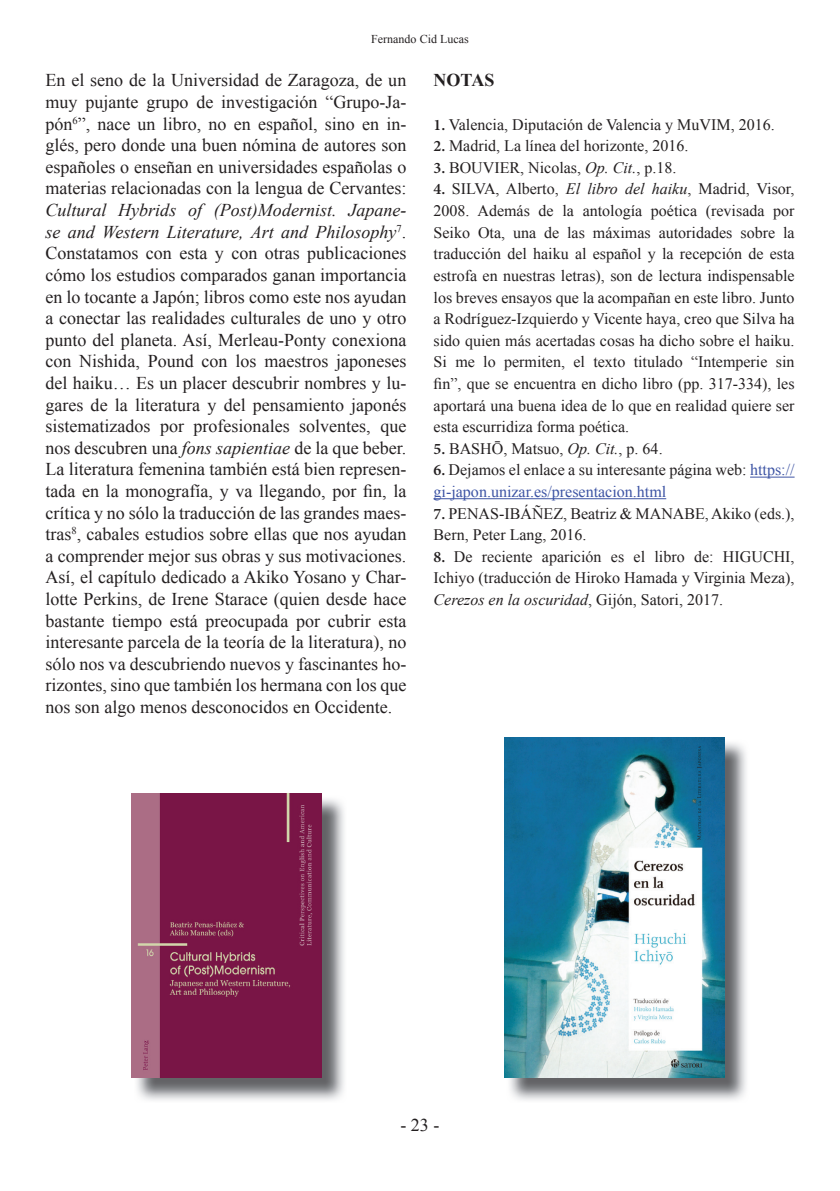
<style>
.page{position:relative;width:840px;height:1191px;background:#fff}
.page>*{position:absolute;margin:0;border:0;box-sizing:border-box;transform-origin:0 0}
.t1{font:18px/21.6px "Times New Roman";color:#231f20;text-align:justify}
.t2{font:700 18px "Times New Roman";color:#231f20}
.t3{font:16px/21.6px "Times New Roman";color:#231f20;text-align:justify}
.t4{font:16px/21.6px "Times New Roman";color:#3d54a4}
.t5{font:12px "Times New Roman";color:#231f20}
.s1{font-style:italic}
.s2{font-family:"Minion Pro";font-weight:600}
.s3{font-family:"Minion Pro";font-weight:600;color:#231f20}
.s4{color:#231f20}
</style>
<div class="page">
<img style="left:134px;top:796px;width:210px;height:304px">
<img style="left:131px;top:793px;width:190px;height:284px">
<hr style="left:749px;top:477px;width:45px;height:1px;background:#3d54a4">
<hr style="left:433px;top:498px;width:233px;height:1px;background:#3d54a4">
<img style="left:506px;top:740px;width:240px;height:360px">
<img style="left:504px;top:737px;width:219px;height:340px">
<p class="t5" style="left:371px;top:31px;width:99px">Fernando Cid Lucas</p>
<p class="t1" style="left:45px;top:69px;width:362px">En el seno de la Universidad de Zaragoza, de un muy pujante grupo de investigación “Grupo-Ja&shy;pón<sup>6</sup>”, nace un libro, no en español, sino en in&shy;glés, pero donde una buen nómina de autores son españoles o enseñan en universidades españolas o materias relacionadas con la lengua de Cervantes:</p>
<p class="t1" style="left:45px;top:199px;width:362px"><span class="s1">Cultural Hybrids of (Post)Modernist. Japane&shy;se and Western Literature, Art and Philosophy</span><sup>7</sup>.<br>Constatamos con esta y con otras publicaciones cómo los estudios comparados ganan importancia en lo tocante a Japón; libros como este nos ayudan a conectar las realidades culturales de uno y otro punto del planeta. Así, Merleau-Ponty conexiona con Nishida, Pound con los maestros japoneses del haiku… Es un placer descubrir nombres y lu&shy;gares de la literatura y del pensamiento japonés sistematizados por profesionales solventes, que nos descubren una <span class="s1">fons sapientiae</span> de la que beber.<br>La literatura femenina también está bien represen&shy;tada en la monografía, y va llegando, por fin, la crítica y no sólo la traducción de las grandes maes&shy;tras<sup>8</sup>, cabales estudios sobre ellas que nos ayudan a comprender mejor sus obras y sus motivaciones.<br>Así, el capítulo dedicado a Akiko Yosano y Char&shy;lotte Perkins, de Irene Starace (quien desde hace bastante tiempo está preocupada por cubrir esta interesante parcela de la teoría de la literatura), no sólo nos va descubriendo nuevos y fascinantes ho&shy;rizontes, sino que también los hermana con los que nos son algo menos desconocidos en Occidente.</p>
<p class="t2" style="left:433px;top:68px;width:62px">NOTAS</p>
<p class="t3" style="left:433px;top:113px;width:342px"><span class="s2">1.</span> Valencia, Diputación de Valencia y MuVIM, 2016.</p>
<p class="t3" style="left:433px;top:135px;width:256px"><span class="s2">2.</span> Madrid, La línea del horizonte, 2016.</p>
<p class="t3" style="left:433px;top:156px;width:244px"><span class="s2">3.</span> BOUVIER, Nicolas, <span class="s1">Op. Cit.</span>, p.18.</p>
<p class="t3" style="left:433px;top:178px;width:362px"><span class="s2">4.</span> SILVA, Alberto, <span class="s1">El libro del haiku</span>, Madrid, Visor, 2008. Además de la antología poética (revisada por Seiko Ota, una de las máximas autoridades sobre la traducción del haiku al español y la recepción de esta estrofa en nuestras letras), son de lectura indispensable los breves ensayos que la acompañan en este libro. Junto a Rodríguez-Izquierdo y Vicente haya, creo que Silva ha sido quien más acertadas cosas ha dicho sobre el haiku.<br>Si me lo permiten, el texto titulado “Intemperie sin fin”, que se encuentra en dicho libro (pp. 317-334), les aportará una buena idea de lo que en realidad quiere ser esta escurridiza forma poética.</p>
<p class="t3" style="left:433px;top:437px;width:230px"><span class="s2">5.</span> BASHŌ, Matsuo, <span class="s1">Op. Cit.</span>, p. 64.</p>
<p class="t4" style="left:433px;top:459px;width:362px"><span class="s3">6.</span> <span class="s4">Dejamos el enlace a su interesante página web:</span> https:// gi-japon.unizar.es/presentacion.html</p>
<p class="t3" style="left:433px;top:502px;width:362px"><span class="s2">7.</span> PENAS-IBÁÑEZ, Beatriz &amp; MANABE, Akiko (eds.),<br>Bern, Peter Lang, 2016.</p>
<p class="t3" style="left:433px;top:545px;width:362px"><span class="s2">8.</span> De reciente aparición es el libro de: HIGUCHI, Ichiyo (traducción de Hiroko Hamada y Virginia Meza), <span class="s1">Cerezos en la oscuridad</span>, Gijón, Satori, 2017.</p>
<p class="t1" style="left:400px;top:1114px;width:40px">- 23 -</p>
</div>
